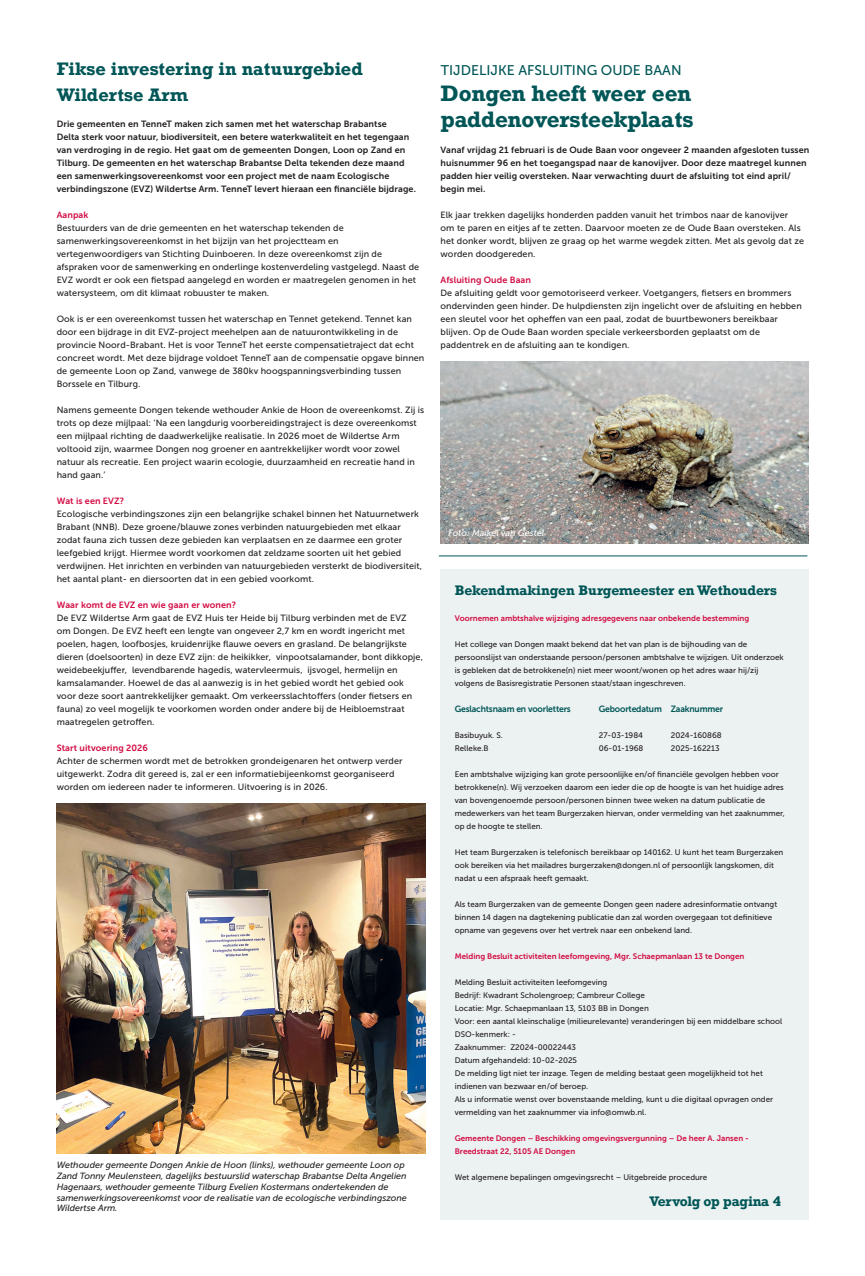
<style>
.page{position:relative;width:865px;height:1276px;background:#fff}
.page>*{position:absolute;margin:0;border:0;box-sizing:border-box;transform-origin:0 0}
.Titel_Licht_Groen{font:700 21px "Rockwell";letter-spacing:-.01em;color:#005657}
.Titel_Licht_Groen-2{font:700 17px "Rockwell";letter-spacing:.01em;color:#005657}
.Titel_Licht_Groen-3{font:14px "Museo Sans 500";color:#005657}
.Titel_Licht_Groen-4{font:700 13px "Rockwell";letter-spacing:-.01em;color:#005657}
.Titel_Licht_Groen-5{font:700 13px "Rockwell";letter-spacing:-.03em;color:#005657}
.t1{font:9px/13px "Museo Sans 500";letter-spacing:.01em;color:#231f20}
.t2{font:9px/13px "Museo Sans 700";letter-spacing:.01em;color:#231f20}
.Boventitel_Wit{font:italic 9px/10.8px "Museo Sans 500";color:#231f20}
.t3{font:9px "Museo Sans 700";letter-spacing:.01em;color:#d20d44}
.t4{font:9px "Museo Sans 700";letter-spacing:-.02em;color:#005657;scale:.96 1}
.Boventitel_Wit-2{font:italic 9px "Museo Sans 500";color:#fff}
.t5{font:8px/13px "Museo Sans 500";color:#231f20}
.t6{font:8px/13px "Museo Sans 700";color:#d20d44}
</style>
<div class="page">
<hr style="left:439px;top:555px;width:368px;height:1px;background:#005657">
<div style="left:439px;top:569px;width:369px;height:650px;background:#ecf1f1"></div>
<img style="left:441px;top:362px;width:367px;height:181px">
<img style="left:57px;top:803px;width:368px;height:350px">
<p class="Titel_Licht_Groen-2" style="left:57px;top:58px;width:307px">Fikse investering in natuurgebied</p>
<p class="Titel_Licht_Groen-2" style="left:57px;top:84px;width:133px">Wildertse Arm</p>
<p class="t2" style="left:57px;top:117px;width:361px">Drie gemeenten en TenneT maken zich samen met het waterschap Brabantse<br>Delta sterk voor natuur, biodiversiteit, een betere waterkwaliteit en het tegengaan van verdroging in de regio. Het gaat om de gemeenten Dongen, Loon op Zand en Tilburg. De gemeenten en het waterschap Brabantse Delta tekenden deze maand een samenwerkingsovereenkomst voor een project met de naam Ecologische verbindingszone (EVZ) Wildertse Arm. TenneT levert hieraan een financiële bijdrage.</p>
<p class="t3" style="left:57px;top:210px;width:33px">Aanpak</p>
<p class="t1" style="left:57px;top:221px;width:364px">Bestuurders van de drie gemeenten en het waterschap tekenden de samenwerkingsovereenkomst in het bijzijn van het projectteam en vertegenwoordigers van Stichting Duinboeren. In deze overeenkomst zijn de afspraken voor de samenwerking en onderlinge kostenverdeling vastgelegd. Naast de EVZ wordt er ook een fietspad aangelegd en worden er maatregelen genomen in het watersysteem, om dit klimaat robuuster te maken.</p>
<p class="t1" style="left:57px;top:312px;width:369px">Ook is er een overeenkomst tussen het waterschap en Tennet getekend. Tennet kan door een bijdrage in dit EVZ-project meehelpen aan de natuurontwikkeling in de provincie Noord-Brabant. Het is voor TenneT het eerste compensatietraject dat echt concreet wordt. Met deze bijdrage voldoet TenneT aan de compensatie opgave binnen de gemeente Loon op Zand, vanwege de 380kv hoogspanningsverbinding tussen Borssele en Tilburg.</p>
<p class="t1" style="left:57px;top:403px;width:369px">Namens gemeente Dongen tekende wethouder Ankie de Hoon de overeenkomst. Zij is trots op deze mijlpaal: ‘Na een langdurig voorbereidingstraject is deze overeenkomst een mijlpaal richting de daadwerkelijke realisatie. In 2026 moet de Wildertse Arm voltooid zijn, waarmee Dongen nog groener en aantrekkelijker wordt voor zowel natuur als recreatie. Een project waarin ecologie, duurzaamheid en recreatie hand in hand gaan.’</p>
<p class="t3" style="left:57px;top:496px;width:69px">Wat is een EVZ?</p>
<p class="t1" style="left:57px;top:507px;width:367px">Ecologische verbindingszones zijn een belangrijke schakel binnen het Natuurnetwerk Brabant (NNB). Deze groene/blauwe zones verbinden natuurgebieden met elkaar zodat fauna zich tussen deze gebieden kan verplaatsen en ze daarmee een groter leefgebied krijgt. Hiermee wordt voorkomen dat zeldzame soorten uit het gebied verdwijnen. Het inrichten en verbinden van natuurgebieden versterkt de biodiversiteit, het aantal plant- en diersoorten dat in een gebied voorkomt.</p>
<p class="t3" style="left:57px;top:600px;width:181px">Waar komt de EVZ en wie gaan er wonen?</p>
<p class="t1" style="left:57px;top:611px;width:368px">De EVZ Wildertse Arm gaat de EVZ Huis ter Heide bij Tilburg verbinden met de EVZ<br>om Dongen. De EVZ heeft een lengte van ongeveer 2,7 km en wordt ingericht met poelen, hagen, loofbosjes, kruidenrijke flauwe oevers en grasland. De belangrijkste dieren (doelsoorten) in deze EVZ zijn: de heikikker, vinpootsalamander, bont dikkopje, weidebeekjuffer, levendbarende hagedis, watervleermuis, ijsvogel, hermelijn en kamsalamander. Hoewel de das al aanwezig is in het gebied wordt het gebied ook voor deze soort aantrekkelijker gemaakt. Om verkeersslachtoffers (onder fietsers en fauna) zo veel mogelijk te voorkomen worden onder andere bij de Heibloemstraat maatregelen getroffen.</p>
<p class="t3" style="left:57px;top:743px;width:93px">Start uitvoering 2026</p>
<p class="t1" style="left:57px;top:754px;width:347px">Achter de schermen wordt met de betrokken grondeigenaren het ontwerp verder uitgewerkt. Zodra dit gereed is, zal er een informatiebijeenkomst georganiseerd worden om iedereen nader te informeren. Uitvoering is in 2026.</p>
<p class="Boventitel_Wit" style="left:57px;top:1159px;width:352px">Wethouder gemeente Dongen Ankie de Hoon (links), wethouder gemeente Loon op Zand Tonny Meulensteen, dagelijks bestuurslid waterschap Brabantse Delta Angelien Hagenaars, wethouder gemeente Tilburg Evelien Kostermans ondertekenden de samenwerkingsovereenkomst voor de realisatie van de ecologische verbindingszone Wildertse Arm.</p>
<p class="Titel_Licht_Groen-3" style="left:441px;top:63px;width:242px">TIJDELIJKE AFSLUITING OUDE BAAN</p>
<p class="Titel_Licht_Groen" style="left:441px;top:80px;width:252px">Dongen heeft weer een</p>
<p class="Titel_Licht_Groen" style="left:441px;top:106px;width:254px">paddenoversteekplaats</p>
<p class="t2" style="left:440px;top:143px;width:370px">Vanaf vrijdag 21 februari is de Oude Baan voor ongeveer 2 maanden afgesloten tussen huisnummer 96 en het toegangspad naar de kanovijver. Door deze maatregel kunnen padden hier veilig oversteken. Naar verwachting duurt de afsluiting tot eind april/ begin mei.</p>
<p class="t1" style="left:440px;top:208px;width:365px">Elk jaar trekken dagelijks honderden padden vanuit het trimbos naar de kanovijver om te paren en eitjes af te zetten. Daarvoor moeten ze de Oude Baan oversteken. Als het donker wordt, blijven ze graag op het warme wegdek zitten. Met als gevolg dat ze worden doodgereden.</p>
<p class="t3" style="left:440px;top:275px;width:92px">Afsluiting Oude Baan</p>
<p class="t1" style="left:440px;top:286px;width:363px">De afsluiting geldt voor gemotoriseerd verkeer. Voetgangers, fietsers en brommers ondervinden geen hinder. De hulpdiensten zijn ingelicht over de afsluiting en hebben een sleutel voor het opheffen van een paal, zodat de buurtbewoners bereikbaar blijven. Op de Oude Baan worden speciale verkeersborden geplaatst om de paddentrek en de afsluiting aan te kondigen.</p>
<p class="Boventitel_Wit-2" style="left:448px;top:528px;width:98px">Foto: Maikel van Gestel</p>
<p class="Titel_Licht_Groen-4" style="left:455px;top:582px;width:324px">Bekendmakingen Burgemeester en Wethouders</p>
<p class="t6" style="left:455px;top:612px;width:296px">Voornemen ambtshalve wijziging adresgegevens naar onbekende bestemming</p>
<p class="t5" style="left:455px;top:638px;width:330px">Het college van Dongen maakt bekend dat het van plan is de bijhouding van de persoonslijst van onderstaande persoon/personen ambtshalve te wijzigen. Uit onderzoek is gebleken dat de betrokkene(n) niet meer woont/wonen op het adres waar hij/zij volgens de Basisregistratie Personen staat/staan ingeschreven.</p>
<p class="t4" style="left:455px;top:704px;width:122px">Geslachtsnaam en voorletters</p>
<p class="t4" style="left:599px;top:704px;width:131px">Geboortedatum Zaaknummer</p>
<p class="t5" style="left:455px;top:729px;width:49px">Basibuyuk. S.</p>
<p class="t5" style="left:599px;top:729px;width:46px">27-03-1984</p>
<p class="t5" style="left:671px;top:729px;width:52px">2024-160868</p>
<p class="t5" style="left:455px;top:742px;width:35px">Relleke.B</p>
<p class="t5" style="left:599px;top:742px;width:46px">06-01-1968</p>
<p class="t5" style="left:671px;top:742px;width:50px">2025-162213</p>
<p class="t5" style="left:455px;top:768px;width:332px">Een ambtshalve wijziging kan grote persoonlijke en/of financiële gevolgen hebben voor betrokkene(n). Wij verzoeken daarom een ieder die op de hoogte is van het huidige adres van bovengenoemde persoon/personen binnen twee weken na datum publicatie de medewerkers van het team Burgerzaken hiervan, onder vermelding van het zaaknummer, op de hoogte te stellen.</p>
<p class="t5" style="left:455px;top:846px;width:330px">Het team Burgerzaken is telefonisch bereikbaar op 140162. U kunt het team Burgerzaken ook bereiken via het mailadres burgerzaken@dongen.nl of persoonlijk langskomen, dit nadat u een afspraak heeft gemaakt.</p>
<p class="t5" style="left:455px;top:898px;width:324px">Als team Burgerzaken van de gemeente Dongen geen nadere adresinformatie ontvangt binnen 14 dagen na dagtekening publicatie dan zal worden overgegaan tot definitieve opname van gegevens over het vertrek naar een onbekend land.</p>
<p class="t6" style="left:455px;top:950px;width:291px">Melding Besluit activiteiten leefomgeving, Mgr. Schaepmanlaan 13 te Dongen</p>
<p class="t5" style="left:455px;top:976px;width:154px">Melding Besluit activiteiten leefomgeving</p>
<p class="t5" style="left:455px;top:989px;width:192px">Bedrijf: Kwadrant Scholengroep; Cambreur College</p>
<p class="t5" style="left:455px;top:1002px;width:196px">Locatie: Mgr. Schaepmanlaan 13, 5103 BB in Dongen</p>
<p class="t5" style="left:455px;top:1015px;width:329px">Voor: een aantal kleinschalige (milieurelevante) veranderingen bij een middelbare school</p>
<p class="t5" style="left:455px;top:1028px;width:63px">DSO-kenmerk: -</p>
<p class="t5" style="left:455px;top:1041px;width:123px">Zaaknummer: Z2024-00022443</p>
<p class="t5" style="left:455px;top:1054px;width:124px">Datum afgehandeld: 10-02-2025</p>
<p class="t5" style="left:455px;top:1067px;width:309px">De melding ligt niet ter inzage. Tegen de melding bestaat geen mogelijkheid tot het indienen van bezwaar en/of beroep.</p>
<p class="t5" style="left:455px;top:1093px;width:320px">Als u informatie wenst over bovenstaande melding, kunt u die digitaal opvragen onder vermelding van het zaaknummer via info@omwb.nl.</p>
<p class="t6" style="left:455px;top:1132px;width:295px">Gemeente Dongen – Beschikking omgevingsvergunning – De heer A. Jansen -<br>Breedstraat 22, 5105 AE Dongen</p>
<p class="t5" style="left:455px;top:1171px;width:254px">Wet algemene bepalingen omgevingsrecht – Uitgebreide procedure</p>
<p class="Titel_Licht_Groen-5" style="left:649px;top:1193px;width:133px">Vervolg op pagina 4</p>
</div>
